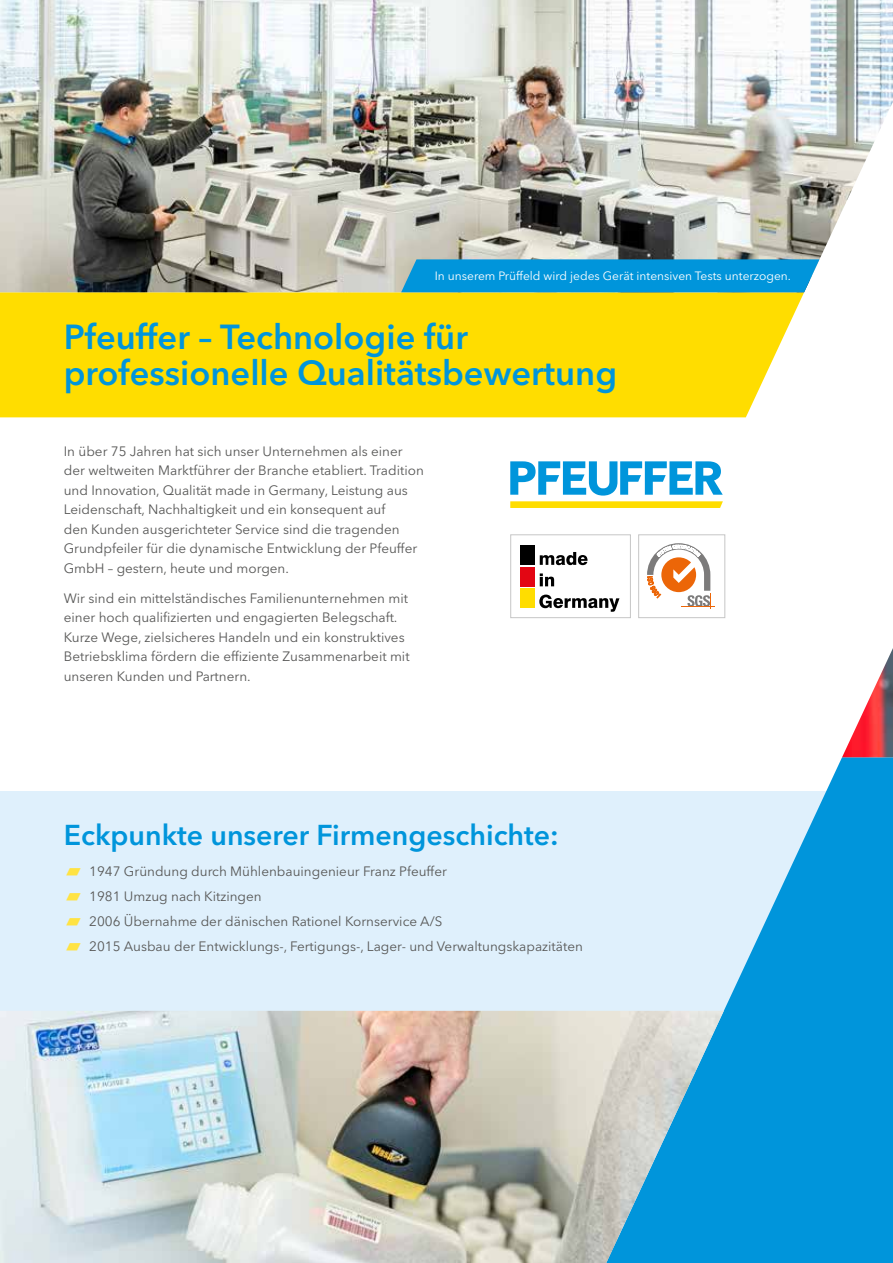
<style>
.page{position:relative;width:893px;height:1263px;background:#fff}
.page>*{position:absolute;margin:0;border:0;box-sizing:border-box;transform-origin:0 0}
.t1{font:36px "Arial Unicode MS";color:#ffe343;scale:.9 1}
.t2{font:600 34.5px/36px "Avenir Next Cyr";color:#0095db}
.t3{font:600 28.5px "Avenir Next Cyr";color:#0095db}
.t4{font:13.5px/19.5px "Avenir Next Cyr";color:#575756}
.t5{font:12px "Avenir Next Cyr";color:#fff}
</style>
<div class="page">
<div style="left:0;top:292px;width:804px;height:125px;background:#fd0"></div>
<div style="left:0;top:792px;width:893px;height:471px;background:#dff0fc"></div>
<svg style="left:606px;top:757px;width:287px;height:506px;fill:#0095db"></svg>
<svg style="left:510px;top:461px;width:213px;height:47px"></svg>
<div style="left:510px;top:534px;width:121px;height:84px;background:#fff;border:1px solid #c6c6c6"></div>
<div style="left:520px;top:567px;width:14px;height:19px;background:#e30613"></div>
<div style="left:520px;top:588px;width:14px;height:20px;background:#fd0"></div>
<div style="left:520px;top:545px;width:14px;height:20px;background:#000"></div>
<svg style="left:539px;top:552px;width:80px;height:60px"></svg>
<div style="left:638px;top:534px;width:87px;height:84px;background:#fff;border:1px solid #c6c6c6"></div>
<hr style="left:681px;top:606px;width:33px;height:1px;background:#ec6608">
<svg style="left:647px;top:543px;width:64px;height:66px"></svg>
<img style="left:0;top:0;width:893px;height:292px">
<img style="left:0;top:1011px;width:724px;height:252px">
<img style="left:842px;top:648px;width:51px;height:109px">
<div style="left:401px;top:259px;width:418px;height:33px;background:#0095db"></div>
<p class="t5" style="left:435px;top:269px;width:358px">In unserem Prüffeld wird jedes Gerät intensiven Tests unterzogen.</p>
<h2 class="t2" style="left:64px;top:319px;width:555px">Pfeuffer – Technologie für professionelle Qualitätsbewertung</h2>
<p class="t4" style="left:64px;top:441px;width:362px">In über 75 Jahren hat sich unser Unternehmen als einer der weltweiten Marktführer der Branche etabliert. Tradition und Innovation, Qualität made in Germany, Leistung aus Leidenschaft, Nachhaltigkeit und ein konsequent auf<br>den Kunden ausgerichteter Service sind die tragenden Grundpfeiler für die dynamische Entwicklung der Pfeuffer GmbH – gestern, heute und morgen.</p>
<p class="t4" style="left:64px;top:588px;width:347px">Wir sind ein mittelständisches Familienunternehmen mit einer hoch qualifizierten und engagierten Belegschaft.<br>Kurze Wege, zielsicheres Handeln und ein konstruktives Betriebsklima fördern die effiziente Zusammenarbeit mit unseren Kunden und Partnern.</p>
<h3 class="t3" style="left:64px;top:817px;width:497px">Eckpunkte unserer Firmengeschichte:</h3>
<h1 class="t1" style="left:64px;top:846px;width:23px">▰</h1>
<p class="t4" style="left:89px;top:862px;width:359px">1947 Gründung durch Mühlenbauingenieur Franz Pfeuffer</p>
<h1 class="t1" style="left:64px;top:871px;width:23px">▰</h1>
<p class="t4" style="left:89px;top:886px;width:174px">1981 Umzug nach Kitzingen</p>
<h1 class="t1" style="left:64px;top:896px;width:23px">▰</h1>
<p class="t4" style="left:89px;top:911px;width:355px">2006 Übernahme der dänischen Rationel Kornservice A/S</p>
<h1 class="t1" style="left:64px;top:921px;width:23px">▰</h1>
<p class="t4" style="left:89px;top:936px;width:495px">2015 Ausbau der Entwicklungs-, Fertigungs-, Lager- und Verwaltungskapazitäten</p>
</div>
